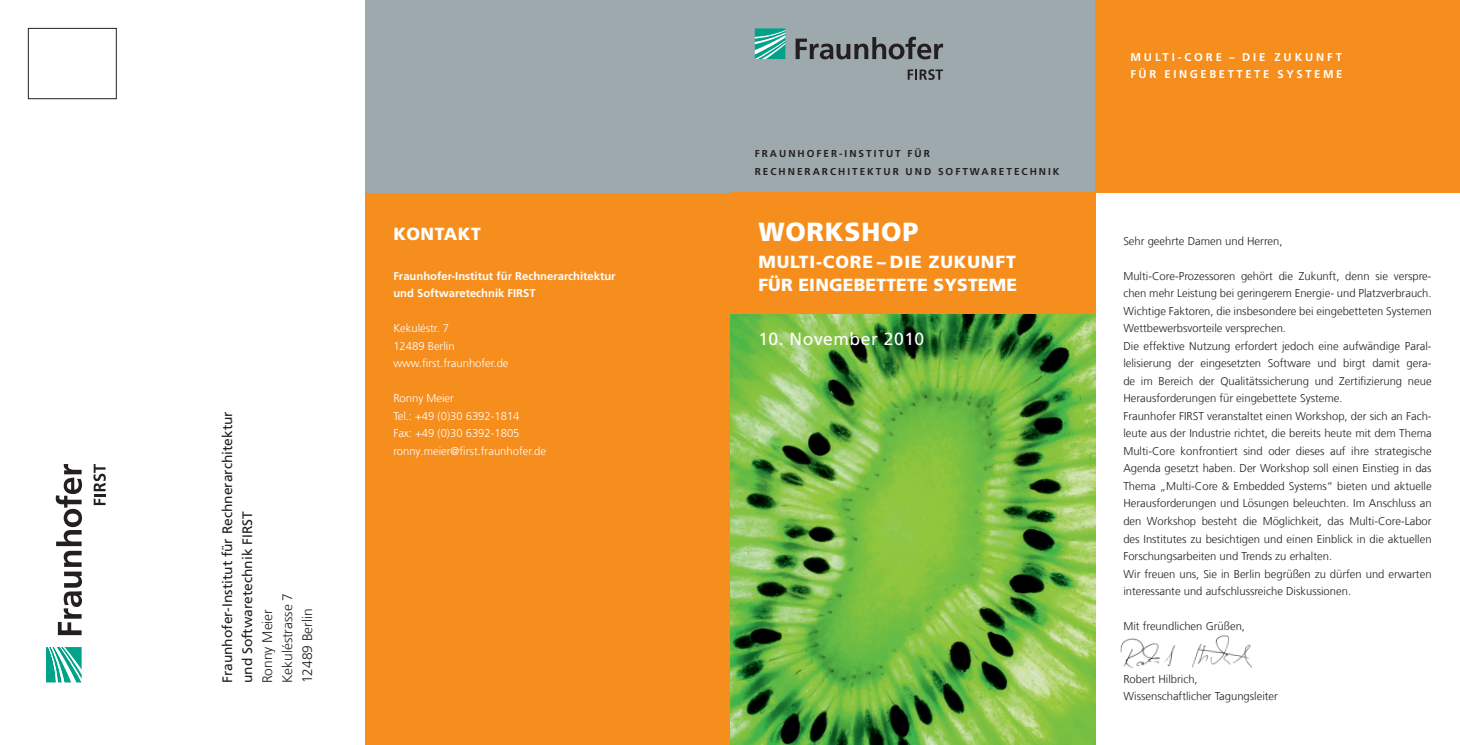
<style>
.page{position:relative;width:1460px;height:745px;background:#fff}
.page>*{position:absolute;margin:0;border:0;box-sizing:border-box;transform-origin:0 0}
.Titel{font:900 26.25px "Frutiger LT Com";letter-spacing:.03em;color:#fff}
.Titel-2{font:900 17.5px/22.5px "Frutiger LT Com";letter-spacing:.01em;color:#fff}
.Standardüberschrift{font:17.5px "Frutiger LT Com";letter-spacing:.03em;color:#fff}
.Standardüberschrift-2{font:900 17.5px "Frutiger LT Com";letter-spacing:.03em;color:#fff}
.Fließtext{font:13.75px/20px "Frutiger LT Com";color:#231f20}
.Fließtext-2{font:300 13.75px "Frutiger LT Com";color:#231f20}
.Fließtext-3{font:300 11.25px/17.5px "Frutiger LT Com";color:#231f20;text-align:justify}
.Fließtext-4{font:300 11.25px "Frutiger LT Com";color:#fff}
.ZÜ{font:700 11.25px/17.5px "Frutiger LT Com";color:#fff}
.Kolumnentitel{font:700 11.25px/17.5px "Frutiger LT Com";letter-spacing:.23em;color:#fff}
.Institutsname{font:700 10px/17.5px "Frutiger LT Com";letter-spacing:.2em;color:#231f20}
</style>
<div class="page">
<div style="left:730px;top:192px;width:365px;height:122px;background:#f68e1e"></div>
<div style="left:730px;top:0;width:365px;height:192px;background:#9da9ad"></div>
<svg style="left:755px;top:28px;width:30px;height:31px"></svg>
<svg style="left:796px;top:37px;width:147px;height:22px"></svg>
<svg style="left:908px;top:69px;width:35px;height:11px"></svg>
<div style="left:1095px;top:0;width:365px;height:192px;background:#f68e1e"></div>
<div style="left:365px;top:192px;width:365px;height:552px;background:#f68e1e"></div>
<img style="left:730px;top:314px;width:365px;height:430px">
<div style="left:365px;top:0;width:365px;height:192px;background:#9da9ad"></div>
<svg style="left:46px;top:647px;width:36px;height:35px"></svg>
<svg style="left:56px;top:464px;width:26px;height:170px"></svg>
<svg style="left:93px;top:464px;width:13px;height:40px"></svg>
<img style="left:1120px;top:635px;width:132px;height:34px">
<div style="left:28px;top:28px;width:89px;height:71px;border:1px solid #231f20"></div>
<p class="Fließtext" style="left:217px;top:682px;width:273px;rotate:-90deg">Fraunhofer-Institut für Rechnerarchitektur und Softwaretechnik FIRST</p>
<p class="Fließtext-2" style="left:279px;top:682px;width:92px;rotate:-90deg">Kekuléstrasse 7</p>
<p class="Fließtext-2" style="left:259px;top:682px;width:76px;rotate:-90deg">Ronny Meier</p>
<p class="Fließtext-2" style="left:299px;top:682px;width:76px;rotate:-90deg">12489 Berlin</p>
<p class="Standardüberschrift-2" style="left:393px;top:223px;width:89px">KONTAKT</p>
<p class="ZÜ" style="left:393px;top:267px;width:224px">Fraunhofer-Institut für Rechnerarchitektur und Softwaretechnik FIRST</p>
<p class="Fließtext-4" style="left:393px;top:321px;width:57px">Kekuléstr. 7</p>
<p class="Fließtext-4" style="left:393px;top:339px;width:63px">12489 Berlin</p>
<p class="Fließtext-4" style="left:393px;top:356px;width:117px">www.first.fraunhofer.de</p>
<p class="Fließtext-4" style="left:393px;top:391px;width:62px">Ronny Meier</p>
<p class="Fließtext-4" style="left:393px;top:409px;width:128px">Tel.: +49 (0)30 6392-1814</p>
<p class="Fließtext-4" style="left:393px;top:426px;width:128px">Fax: +49 (0)30 6392-1805</p>
<p class="Fließtext-4" style="left:393px;top:444px;width:154px">ronny.meier@first.fraunhofer.de</p>
<p class="Institutsname" style="left:755px;top:145px;width:306px">FRAUNHOFER-INSTITUT FÜR<br>RECHNERARCHITEKTUR UND SOFTWARETECHNIK</p>
<p class="Titel" style="left:758px;top:216px;width:162px">WORKSHOP</p>
<p class="Titel-2" style="left:758px;top:251px;width:260px">MULTI-CORE – DIE ZUKUNFT<br>FÜR EINGEBETTETE SYSTEME</p>
<p class="Standardüberschrift" style="left:758px;top:329px;width:167px">10. November 2010</p>
<p class="Kolumnentitel" style="left:1130px;top:48px;width:214px">MULTI-CORE – DIE ZUKUNFT<br>FÜR EINGEBETTETE SYSTEME</p>
<p class="Fließtext-3" style="left:1123px;top:232px;width:161px">Sehr geehrte Damen und Herren,</p>
<p class="Fließtext-3" style="left:1123px;top:267px;width:310px">Multi-Core-Prozessoren gehört die Zukunft, denn sie verspre&shy;chen mehr Leistung bei geringerem Energie- und Platzverbrauch.<br>Wichtige Faktoren, die insbesondere bei eingebetteten Systemen Wettbewerbsvorteile versprechen.</p>
<p class="Fließtext-3" style="left:1123px;top:337px;width:310px">Die effektive Nutzung erfordert jedoch eine aufwändige Paral&shy;lelisierung der eingesetzten Software und birgt damit gera&shy;de im Bereich der Qualitätssicherung und Zertifizierung neue Herausforderungen für eingebettete Systeme.</p>
<p class="Fließtext-3" style="left:1123px;top:407px;width:310px">Fraunhofer FIRST veranstaltet einen Workshop, der sich an Fach&shy;leute aus der Industrie richtet, die bereits heute mit dem Thema Multi-Core konfrontiert sind oder dieses auf ihre strategische Agenda gesetzt haben. Der Workshop soll einen Einstieg in das Thema „Multi-Core &amp; Embedded Systems“ bieten und aktuelle Herausforderungen und Lösungen beleuchten. Im Anschluss an den Workshop besteht die Möglichkeit, das Multi-Core-Labor des Institutes zu besichtigen und einen Einblick in die aktuellen Forschungsarbeiten und Trends zu erhalten.</p>
<p class="Fließtext-3" style="left:1123px;top:564px;width:310px">Wir freuen uns, Sie in Berlin begrüßen zu dürfen und erwarten interessante und aufschlussreiche Diskussionen.</p>
<p class="Fließtext-3" style="left:1123px;top:617px;width:123px">Mit freundlichen Grüßen,</p>
<p class="Fließtext-3" style="left:1123px;top:669px;width:76px">Robert Hilbrich,</p>
<p class="Fließtext-3" style="left:1123px;top:687px;width:156px">Wissenschaftlicher Tagungsleiter</p>
</div>
